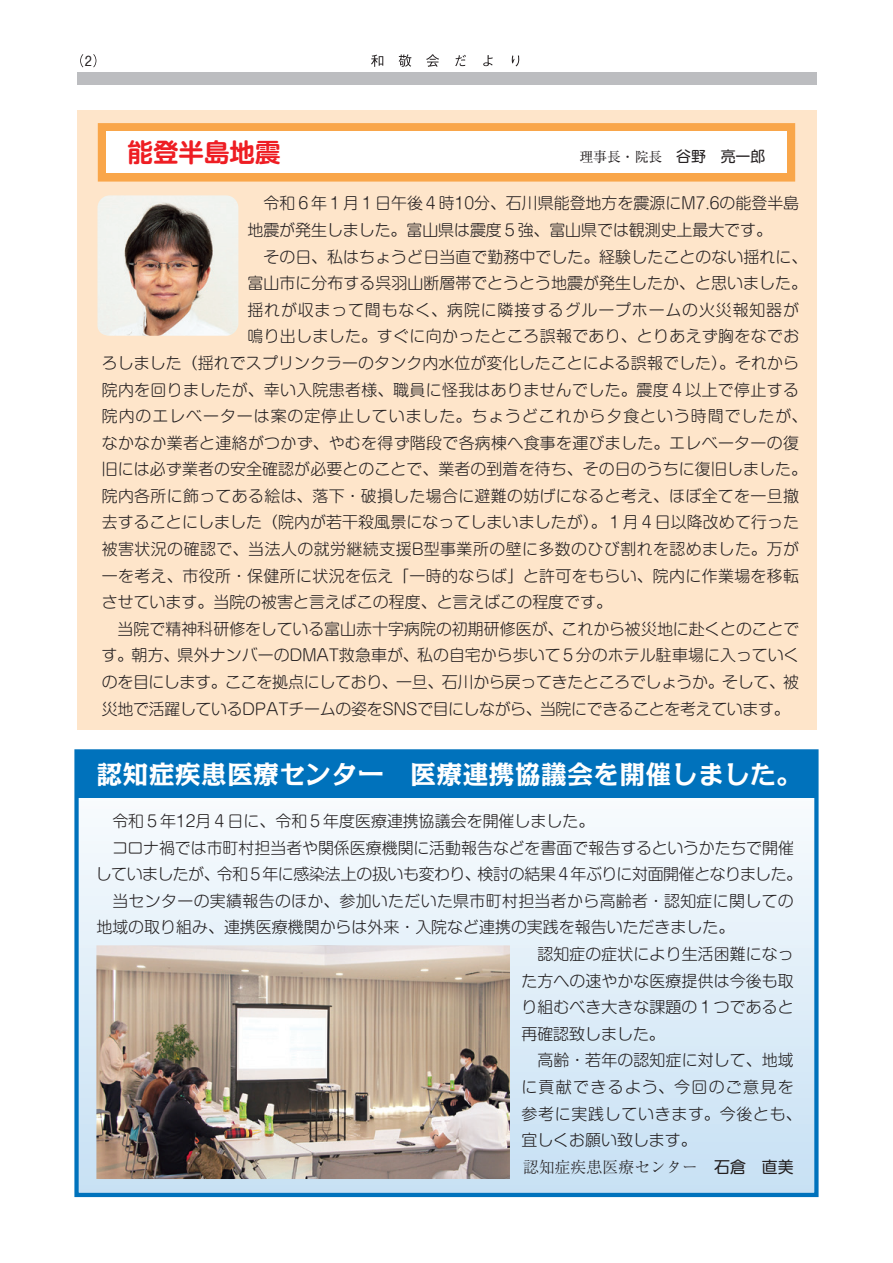
<style>
.page{position:relative;width:893px;height:1263px;background:#fff}
.page>*{position:absolute;margin:0;border:0;box-sizing:border-box;transform-origin:0 0}
.t1{font:700 25.5px "Kakumin Pro";letter-spacing:.025em;color:#fff}
.t2{font:700 25.5px "Shin M Go Pr 6 De";color:#ee1d23}
.t3{font:300 15.9px "Shin M Go Pr 6";letter-spacing:.005em;color:#231f20}
.t4{font:300 15.9px "Shin M Go Pr 6";letter-spacing:-.02em;color:#231f20}
.t5{font:300 15.9px "Shin M Go Pr 6";letter-spacing:.025em;color:#231f20}
.t6{font:300 15.9px "Shin M Go Pr 6";letter-spacing:-.025em;color:#231f20}
.t7{font:300 15.9px "Shin M Go Pr 6";letter-spacing:.06em;color:#231f20}
.t8{font:300 15.9px "Shin M Go Pr 6";letter-spacing:.055em;color:#231f20}
.t9{font:300 15.9px "Shin M Go Pr 6";letter-spacing:.045em;color:#231f20}
.t10{font:300 15.9px "Ryumin Pr 6";color:#231f20}
.t11{font:300 15.9px "Shin M Go Pr 6";letter-spacing:.085em;color:#231f20}
.t12{font:13.8px "Ryumin Pr 6";color:#231f20}
.t13{font:500 13.8px "Gothic BBB Pr 6";color:#231f20}
.s1{font-family:"Shin M Go Pr 6";font-size:14.85px}
.s2{font-family:"Shin M Go Pr 6";font-weight:400}
</style>
<div class="page">
<div style="left:77px;top:110px;width:739px;height:620px;background:#fee5ca"></div>
<svg style="left:79px;top:827px;width:735px;height:365px"></svg>
<div style="left:74px;top:749px;width:745px;height:448px;border:4px solid #0072bc"></div>
<div style="left:75px;top:751px;width:740px;height:47px;background:#0072bc"></div>
<div style="left:98px;top:123px;width:697px;height:59px;border:17px solid #f9a64a"></div>
<div style="left:106px;top:132px;width:681px;height:41px;background:#fff"></div>
<div style="left:77px;top:72px;width:739px;height:13px;background:#bcbdc0"></div>
<svg style="left:371px;top:55px;width:12px;height:12px"></svg>
<svg style="left:399px;top:54px;width:12px;height:13px"></svg>
<svg style="left:426px;top:54px;width:13px;height:13px"></svg>
<svg style="left:455px;top:55px;width:11px;height:11px"></svg>
<svg style="left:483px;top:55px;width:10px;height:11px"></svg>
<svg style="left:512px;top:55px;width:7px;height:11px"></svg>
<svg style="left:80px;top:54px;width:3px;height:13px"></svg>
<svg style="left:93px;top:54px;width:3px;height:13px"></svg>
<img style="left:97px;top:195px;width:141px;height:141px">
<img style="left:96px;top:945px;width:414px;height:234px">
<p class="t13" style="left:85px;top:50px;width:8px">2</p>
<h1 class="t2" style="left:128px;top:131px;width:155px">能登半島地震</h1>
<p class="t12" style="left:579px;top:146px;width:188px">理事長・院長　<span class="s1">谷野　亮一郎</span></p>
<p class="t3" style="left:263px;top:191px;width:537px">令和６年１月１日午後４時10分、石川県能登地方を震源にM7.6の能登半島</p>
<p class="t3" style="left:247px;top:217px;width:526px">地震が発生しました。富山県は震度５強、富山県では観測史上最大です。</p>
<p class="t3" style="left:247px;top:244px;width:561px">　その日、私はちょうど日当直で勤務中でした。経験したことのない揺れに、</p>
<p class="t3" style="left:247px;top:270px;width:561px">富山市に分布する呉羽山断層帯でとうとう地震が発生したか、と思いました。</p>
<p class="t8" style="left:247px;top:297px;width:553px">揺れが収まって間もなく、病院に隣接するグループホームの火災報知器が</p>
<p class="t3" style="left:247px;top:324px;width:553px">鳴り出しました。すぐに向かったところ誤報であり、とりあえず胸をなでお</p>
<p class="t3" style="left:102px;top:350px;width:699px">ろしました（揺れでスプリンクラーのタンク内水位が変化したことによる誤報でした）。それから</p>
<p class="t3" style="left:102px;top:377px;width:699px">院内を回りましたが、幸い入院患者様、職員に怪我はありませんでした。震度４以上で停止する</p>
<p class="t7" style="left:102px;top:403px;width:707px">院内のエレベーターは案の定停止していました。ちょうどこれから夕食という時間でしたが、</p>
<p class="t3" style="left:102px;top:430px;width:699px">なかなか業者と連絡がつかず、やむを得ず階段で各病棟へ食事を運びました。エレベーターの復</p>
<p class="t3" style="left:102px;top:456px;width:707px">旧には必ず業者の安全確認が必要とのことで、業者の到着を待ち、その日のうちに復旧しました。</p>
<p class="t3" style="left:102px;top:483px;width:699px">院内各所に飾ってある絵は、落下・破損した場合に避難の妨げになると考え、ほぼ全てを一旦撤</p>
<p class="t3" style="left:102px;top:510px;width:699px">去することにしました（院内が若干殺風景になってしまいましたが）。１月４日以降改めて行った</p>
<p class="t5" style="left:102px;top:536px;width:699px">被害状況の確認で、当法人の就労継続支援B型事業所の壁に多数のひび割れを認めました。万が</p>
<p class="t5" style="left:102px;top:563px;width:699px">一を考え、市役所・保健所に状況を伝え「一時的ならば」と許可をもらい、院内に作業場を移転</p>
<p class="t3" style="left:102px;top:589px;width:512px">させています。当院の被害と言えばこの程度、と言えばこの程度です。</p>
<p class="t3" style="left:118px;top:616px;width:683px">当院で精神科研修をしている富山赤十字病院の初期研修医が、これから被災地に赴くとのことで</p>
<p class="t3" style="left:102px;top:642px;width:699px">す。朝方、県外ナンバーのDMAT救急車が、私の自宅から歩いて５分のホテル駐車場に入っていく</p>
<p class="t4" style="left:102px;top:669px;width:699px">のを目にします。ここを拠点にしており、一旦、石川から戻ってきたところでしょうか。そして、被</p>
<p class="t4" style="left:102px;top:696px;width:689px">災地で活躍しているDPATチームの姿をSNSで目にしながら、当院にできることを考えています。</p>
<h1 class="t1" style="left:97px;top:754px;width:707px">認知症疾患医療センター　医療連携協議会を開催しました。</h1>
<p class="t3" style="left:96px;top:808px;width:499px">　令和５年12月４日に、令和５年度医療連携協議会を開催しました。</p>
<p class="t3" style="left:112px;top:835px;width:683px">コロナ禍では市町村担当者や関係医療機関に活動報告などを書面で報告するというかたちで開催</p>
<p class="t6" style="left:96px;top:861px;width:708px">していましたが、令和５年に感染法上の扱いも変わり、検討の結果４年ぶりに対面開催となりました。</p>
<p class="t3" style="left:96px;top:888px;width:699px">　当センターの実績報告のほか、参加いただいた県市町村担当者から高齢者・認知症に関しての</p>
<p class="t3" style="left:96px;top:915px;width:639px">地域の取り組み、連携医療機関からは外来・入院など連携の実践を報告いただきました。</p>
<p class="t3" style="left:521px;top:941px;width:274px">　認知症の症状により生活困難になっ</p>
<p class="t3" style="left:521px;top:968px;width:274px">た方への速やかな医療提供は今後も取</p>
<p class="t3" style="left:521px;top:994px;width:274px">り組むべき大きな課題の１つであると</p>
<p class="t3" style="left:521px;top:1021px;width:145px">再確認致しました。</p>
<p class="t3" style="left:521px;top:1047px;width:274px">　高齢・若年の認知症に対して、地域</p>
<p class="t11" style="left:521px;top:1074px;width:274px">に貢献できるよう、今回のご意見を</p>
<p class="t9" style="left:521px;top:1101px;width:282px">参考に実践していきます。今後とも、</p>
<p class="t3" style="left:521px;top:1127px;width:177px">宜しくお願い致します。</p>
<p class="t10" style="left:523px;top:1154px;width:273px">認知症疾患医療センター　<span class="s2">石倉　直美</span></p>
</div>
